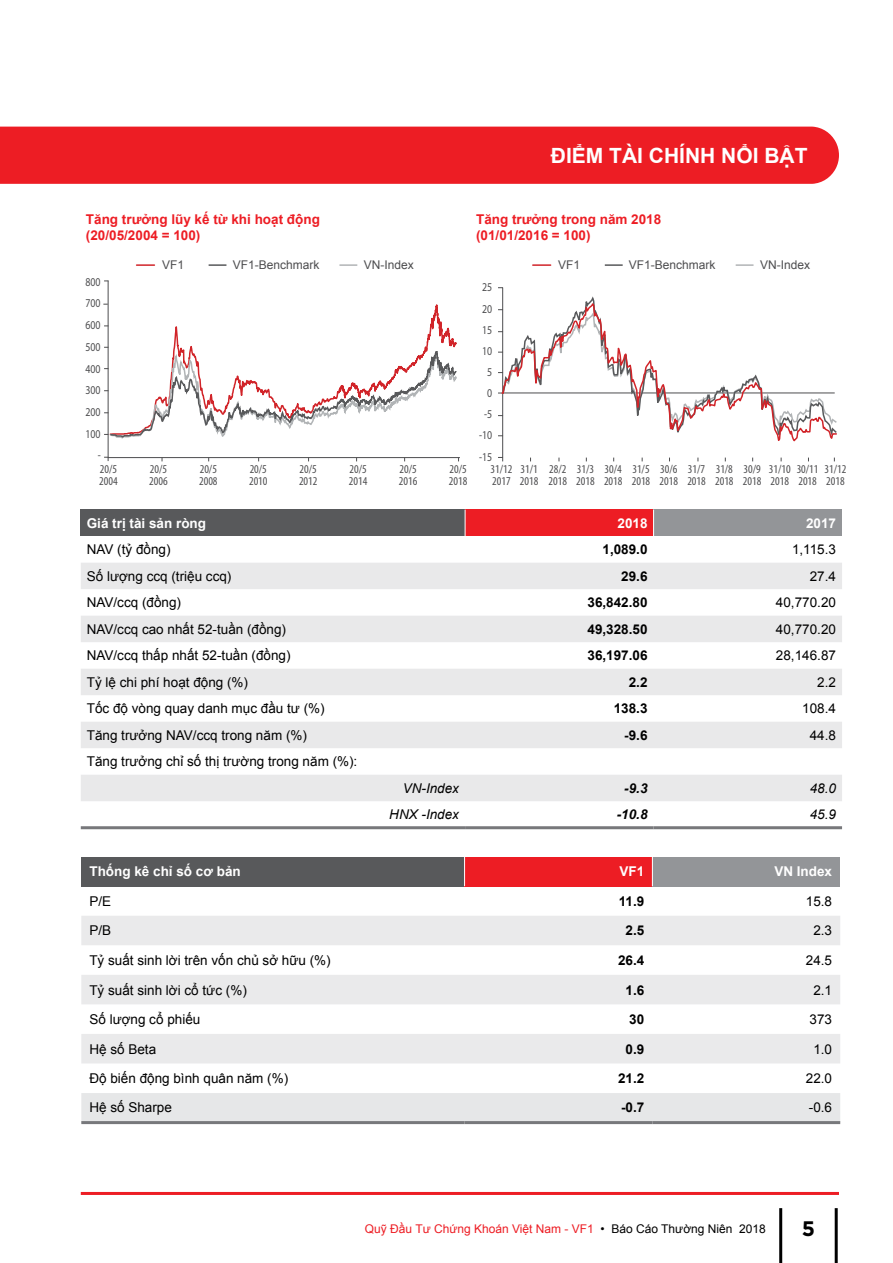
<style>
.page{position:relative;width:893px;height:1263px;background:#fff}
.page>*{position:absolute;margin:0;border:0;box-sizing:border-box;transform-origin:0 0}
.t1{font:700 21px "Arial";color:#fff}
.t2{font:700 21px "Gotham";color:#000}
.t3{font:13.5px "Arial";color:#000}
.t4{font:700 13.5px/16.2px "Arial";color:#ed1d24}
.t5{font:700 13.5px "Arial";color:#000}
.t6{font:700 13.5px "Arial";color:#fff}
.t7{font:italic 13.5px "Arial";color:#000}
.t8{font:italic 700 13.5px "Arial";color:#000}
.t9{font:condensed 12px/12px "Myriad Pro";color:#4d4d4f}
.t10{font:12px "Arial";color:#ed1d24}
.t11{font:12px "Arial";color:#4d4d4f}
.t12{font:12px/21.8px "Myriad Pro";color:#4d4d4f;text-align:right;scale:.82 1}
.s1{color:#000}
</style>
<div class="page">
<div style="left:0;top:127px;width:839px;height:57px;background:#ed1d24"></div>
<hr style="left:779px;top:1208px;width:3px;height:55px;background:#000">
<hr style="left:835px;top:1208px;width:3px;height:55px;background:#000">
<hr style="left:81px;top:1192px;width:758px;height:3px;background:#ed1d24">
<div style="left:81px;top:510px;width:384px;height:26px;background:#58595b"></div>
<div style="left:465px;top:510px;width:189px;height:26px;background:#ed1d24"></div>
<div style="left:654px;top:510px;width:188px;height:26px;background:#939598"></div>
<div style="left:81px;top:563px;width:761px;height:26px;background:#e9e9ea"></div>
<svg style="left:81px;top:616px;width:761px;height:185px;fill:#e9e9ea"></svg>
<svg style="left:653px;top:510px;width:1px;height:26px"></svg>
<svg style="left:465px;top:510px;width:1px;height:26px"></svg>
<hr style="left:81px;top:826px;width:384px;height:3px;background:#77787b">
<hr style="left:465px;top:826px;width:189px;height:3px;background:#77787b">
<hr style="left:654px;top:826px;width:188px;height:3px;background:#77787b">
<svg style="left:209px;top:264px;width:17px;height:2px"></svg>
<svg style="left:605px;top:264px;width:18px;height:2px"></svg>
<svg style="left:339px;top:264px;width:18px;height:2px"></svg>
<svg style="left:736px;top:264px;width:17px;height:2px"></svg>
<svg style="left:137px;top:264px;width:17px;height:2px"></svg>
<svg style="left:533px;top:264px;width:18px;height:2px"></svg>
<div style="left:81px;top:857px;width:384px;height:29px;background:#58595b"></div>
<div style="left:465px;top:857px;width:187px;height:29px;background:#ed1d24"></div>
<div style="left:652px;top:857px;width:188px;height:29px;background:#939598"></div>
<svg style="left:81px;top:916px;width:759px;height:147px;fill:#eaeaeb"></svg>
<div style="left:81px;top:1093px;width:759px;height:28px;background:#e6e7e8"></div>
<svg style="left:464px;top:857px;width:1px;height:29px"></svg>
<svg style="left:652px;top:857px;width:1px;height:29px"></svg>
<hr style="left:81px;top:1121px;width:384px;height:3px;background:#77787b">
<hr style="left:465px;top:1121px;width:187px;height:3px;background:#77787b">
<hr style="left:652px;top:1121px;width:188px;height:3px;background:#77787b">
<hr style="left:108px;top:281px;width:1px;height:176px;background:#4d4d4f">
<hr style="left:502px;top:288px;width:1px;height:170px;background:#4d4d4f">
<hr style="left:108px;top:457px;width:352px;height:1px;background:#4d4d4f">
<svg style="left:501px;top:300px;width:336px;height:144px"></svg>
<svg style="left:104px;top:324px;width:353px;height:120px"></svg>
<h1 class="t1" style="left:551px;top:141px;width:258px">ĐIỂM TÀI CHÍNH NỔI BẬT</h1>
<p class="t4" style="left:86px;top:212px;width:235px">Tăng trưởng lũy kế từ khi hoạt động (20/05/2004 = 100)</p>
<p class="t4" style="left:476px;top:212px;width:187px">Tăng trưởng trong năm 2018 (01/01/2016 = 100)</p>
<p class="t11" style="left:162px;top:257px;width:24px">VF1</p>
<p class="t11" style="left:233px;top:257px;width:88px">VF1-Benchmark</p>
<p class="t11" style="left:364px;top:257px;width:52px">VN-Index</p>
<p class="t11" style="left:558px;top:257px;width:24px">VF1</p>
<p class="t11" style="left:629px;top:257px;width:88px">VF1-Benchmark</p>
<p class="t11" style="left:760px;top:257px;width:52px">VN-Index</p>
<p class="t12" style="left:86px;top:271px;width:20px">800</p>
<p class="t12" style="left:482px;top:276px;width:14px">25</p>
<p class="t12" style="left:86px;top:292px;width:20px;text-align:justify">700<br>600<br>500</p>
<p class="t12" style="left:482px;top:297px;width:14px">20</p>
<p class="t12" style="left:482px;top:319px;width:14px">15</p>
<p class="t12" style="left:482px;top:340px;width:14px">10</p>
<p class="t12" style="left:86px;top:357px;width:20px">400</p>
<p class="t12" style="left:86px;top:401px;width:20px">200<br>100 -</p>
<p class="t12" style="left:86px;top:379px;width:20px">300</p>
<p class="t12" style="left:487px;top:361px;width:8px">5</p>
<p class="t12" style="left:487px;top:382px;width:8px">0</p>
<p class="t12" style="left:484px;top:403px;width:11px">-5</p>
<p class="t12" style="left:479px;top:424px;width:18px">-10</p>
<p class="t12" style="left:479px;top:445px;width:18px">-15</p>
<p class="t9" style="left:99px;top:463px;width:20px">20/5<br>2004</p>
<p class="t9" style="left:490px;top:463px;width:23px">31/12<br>2017</p>
<p class="t9" style="left:520px;top:463px;width:20px">31/1<br>2018</p>
<p class="t9" style="left:576px;top:463px;width:20px">31/3<br>2018</p>
<p class="t9" style="left:149px;top:463px;width:20px">20/5<br>2006</p>
<p class="t9" style="left:548px;top:463px;width:20px">28/2<br>2018</p>
<p class="t9" style="left:199px;top:463px;width:20px">20/5<br>2008</p>
<p class="t9" style="left:604px;top:463px;width:20px">30/4<br>2018</p>
<p class="t9" style="left:632px;top:463px;width:20px">31/5<br>2018</p>
<p class="t9" style="left:249px;top:463px;width:20px">20/5<br>2010</p>
<p class="t9" style="left:660px;top:463px;width:20px">30/6<br>2018</p>
<p class="t9" style="left:687px;top:463px;width:20px">31/7<br>2018</p>
<p class="t9" style="left:299px;top:463px;width:20px">20/5<br>2012</p>
<p class="t9" style="left:715px;top:463px;width:20px">31/8<br>2018</p>
<p class="t9" style="left:743px;top:463px;width:20px">30/9<br>2018</p>
<p class="t9" style="left:349px;top:463px;width:20px">20/5<br>2014</p>
<p class="t9" style="left:769px;top:463px;width:23px">31/10<br>2018</p>
<p class="t9" style="left:797px;top:463px;width:23px">30/11<br>2018</p>
<p class="t9" style="left:399px;top:463px;width:20px">20/5<br>2016</p>
<p class="t9" style="left:449px;top:463px;width:20px">20/5<br>2018</p>
<p class="t9" style="left:824px;top:463px;width:23px">31/12<br>2018</p>
<p class="t6" style="left:87px;top:514px;width:121px">Giá trị tài sản ròng</p>
<p class="t6" style="left:617px;top:514px;width:32px">2018</p>
<p class="t6" style="left:806px;top:514px;width:32px">2017</p>
<p class="t3" style="left:87px;top:541px;width:85px">NAV (tỷ đồng)</p>
<p class="t5" style="left:602px;top:541px;width:47px">1,089.0</p>
<p class="t3" style="left:792px;top:541px;width:46px">1,115.3</p>
<p class="t3" style="left:87px;top:567px;width:146px">Số lượng ccq (triệu ccq)</p>
<p class="t5" style="left:621px;top:567px;width:28px">29.6</p>
<p class="t3" style="left:810px;top:567px;width:28px">27.4</p>
<p class="t3" style="left:87px;top:594px;width:96px">NAV/ccq (đồng)</p>
<p class="t5" style="left:587px;top:594px;width:62px">36,842.80</p>
<p class="t3" style="left:776px;top:594px;width:62px">40,770.20</p>
<p class="t3" style="left:87px;top:620px;width:201px">NAV/ccq cao nhất 52-tuần (đồng)</p>
<p class="t5" style="left:587px;top:620px;width:62px">49,328.50</p>
<p class="t3" style="left:776px;top:620px;width:62px">40,770.20</p>
<p class="t3" style="left:87px;top:647px;width:205px">NAV/ccq thấp nhất 52-tuần (đồng)</p>
<p class="t5" style="left:587px;top:647px;width:62px">36,197.06</p>
<p class="t3" style="left:776px;top:647px;width:62px">28,146.87</p>
<p class="t3" style="left:87px;top:673px;width:163px">Tỷ lệ chi phí hoạt động (%)</p>
<p class="t5" style="left:629px;top:673px;width:20px">2.2</p>
<p class="t3" style="left:817px;top:673px;width:20px">2.2</p>
<p class="t3" style="left:87px;top:700px;width:239px">Tốc độ vòng quay danh mục đầu tư (%)</p>
<p class="t5" style="left:614px;top:700px;width:35px">138.3</p>
<p class="t3" style="left:802px;top:700px;width:35px">108.4</p>
<p class="t3" style="left:87px;top:726px;width:222px">Tăng trưởng NAV/ccq trong năm (%)</p>
<p class="t5" style="left:624px;top:726px;width:25px">-9.6</p>
<p class="t3" style="left:810px;top:726px;width:28px">44.8</p>
<p class="t3" style="left:87px;top:753px;width:272px">Tăng trưởng chỉ số thị trường trong năm (%):</p>
<p class="t7" style="left:403px;top:779px;width:58px">VN-Index</p>
<p class="t8" style="left:624px;top:779px;width:25px">-9.3</p>
<p class="t7" style="left:810px;top:779px;width:28px">48.0</p>
<p class="t7" style="left:389px;top:805px;width:71px">HNX -Index</p>
<p class="t8" style="left:617px;top:805px;width:32px">-10.8</p>
<p class="t7" style="left:810px;top:805px;width:28px">45.9</p>
<p class="t6" style="left:89px;top:863px;width:153px">Thống kê chỉ số cơ bản</p>
<p class="t6" style="left:619px;top:863px;width:26px">VF1</p>
<p class="t6" style="left:774px;top:863px;width:59px">VN Index</p>
<p class="t3" style="left:89px;top:892px;width:23px">P/E</p>
<p class="t5" style="left:619px;top:892px;width:27px">11.9</p>
<p class="t3" style="left:806px;top:892px;width:28px">15.8</p>
<p class="t3" style="left:89px;top:922px;width:23px">P/B</p>
<p class="t5" style="left:625px;top:922px;width:20px">2.5</p>
<p class="t3" style="left:813px;top:922px;width:20px">2.3</p>
<p class="t3" style="left:89px;top:951px;width:243px">Tỷ suất sinh lời trên vốn chủ sở hữu (%)</p>
<p class="t5" style="left:618px;top:951px;width:28px">26.4</p>
<p class="t3" style="left:806px;top:951px;width:28px">24.5</p>
<p class="t3" style="left:89px;top:981px;width:159px">Tỷ suất sinh lời cổ tức (%)</p>
<p class="t5" style="left:625px;top:981px;width:20px">1.6</p>
<p class="t3" style="left:813px;top:981px;width:20px">2.1</p>
<p class="t3" style="left:89px;top:1010px;width:112px">Số lượng cổ phiếu</p>
<p class="t5" style="left:629px;top:1010px;width:17px">30</p>
<p class="t3" style="left:810px;top:1010px;width:24px">373</p>
<p class="t3" style="left:89px;top:1040px;width:68px">Hệ số Beta</p>
<p class="t5" style="left:625px;top:1040px;width:20px">0.9</p>
<p class="t3" style="left:813px;top:1040px;width:20px">1.0</p>
<p class="t3" style="left:89px;top:1069px;width:200px">Độ biến động bình quân năm (%)</p>
<p class="t5" style="left:618px;top:1069px;width:28px">21.2</p>
<p class="t3" style="left:806px;top:1069px;width:28px">22.0</p>
<p class="t3" style="left:89px;top:1098px;width:84px">Hệ số Sharpe</p>
<p class="t5" style="left:621px;top:1098px;width:25px">-0.7</p>
<p class="t3" style="left:809px;top:1098px;width:25px">-0.6</p>
<p class="t10" style="left:365px;top:1220px;width:403px">Quỹ Đầu Tư Chứng Khoán Việt Nam - VF1 <span class="s1">• Báo Cáo Thường Niên 2018</span></p>
<h1 class="t2" style="left:802px;top:1214px;width:15px">5</h1>
</div>
